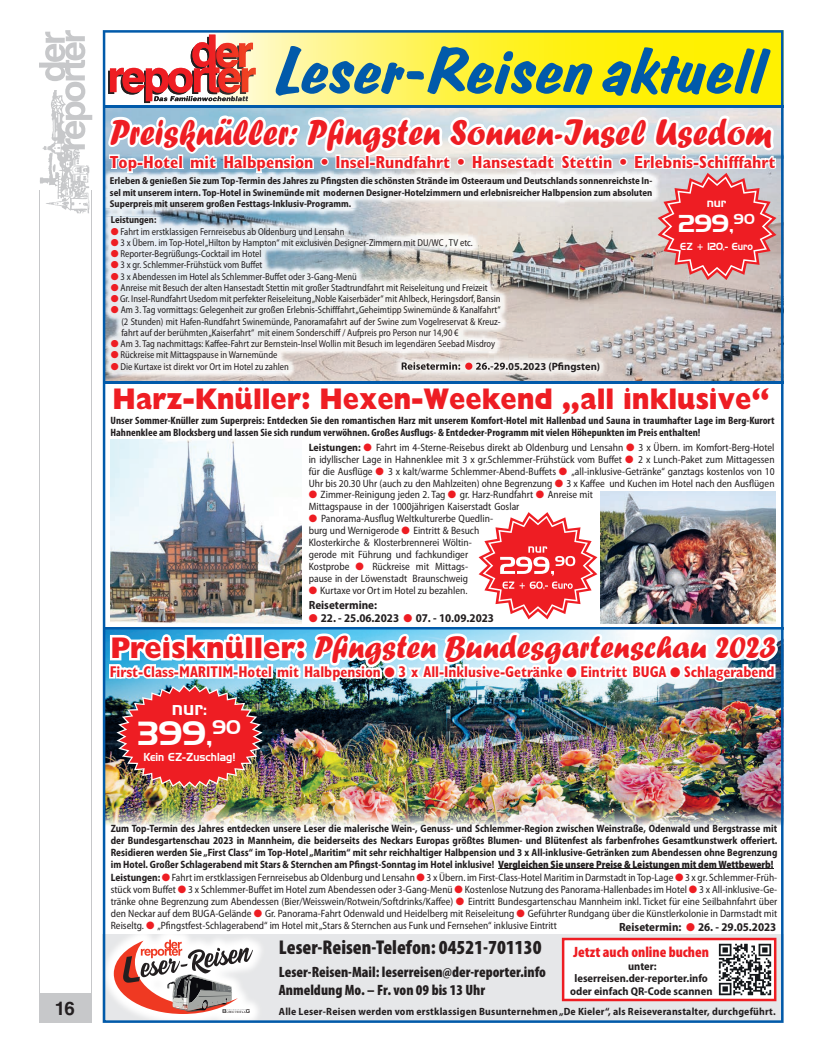
<style>
.page{position:relative;width:819px;height:1053px;background:#fff}
.page>*{position:absolute;margin:0;border:0;box-sizing:border-box;transform-origin:0 0}
.t1{font:66.25px "Colonia Brush";color:#015aaa}
.t2{font:37.5px "Forte";color:#ee1d23;scale:.92 1}
.t3{font:32.5px "Forte";color:#ee1d23}
.t4{font:32.5px "Handel Gothic BT";color:#fff}
.t5{font:800 30px "Gill Sans";color:#ee1d23;scale:.88 1}
.t6{font:23.75px "Handel Gothic BT";color:#fff}
.t7{font:900 condensed 20px "Myriad Pro";color:#231f20}
.t8{font:18.75px "Handel Gothic BT";color:#fff}
.t9{font:700 18.75px "Helvetica LT Std";color:#231f20}
.t10{font:700 condensed 17.5px "Gill Sans";color:#ee1d23}
.t11{font:700 condensed 15.62px "Gill Sans";color:#ee1d23;scale:.95 1}
.t12{font:900 condensed 15px/18.4px "Myriad Pro";color:#231f20}
.t13{font:900 condensed 15px "Myriad Pro";color:#ee1d23}
.t14{font:700 semi-condensed 11.88px "Myriad Pro";color:#231f20}
.t15{font:11.88px "Handel Gothic BT";color:#fff}
.t16{font:700 semi-condensed 11.25px/12.5px "Myriad Pro";color:#231f20;text-align:center}
.t17{font:11.25px "Handel Gothic BT";color:#fff;scale:.9 1}
.t18{font:semi-condensed 10.62px/11.9px "Myriad Pro";color:#231f20}
.t19{font:semi-condensed 10.62px/11.9px "Myriad Pro";color:#231f20;text-align:justify;scale:.96 1}
.t20{font:700 semi-condensed 10.62px/11.9px "Myriad Pro";color:#231f20;text-align:justify;scale:.93 1}
.t21{font:700 condensed 10.62px/11.9px "Myriad Pro";color:#231f20;scale:1.05 1}
.t22{font:700 semi-condensed 10.5px "Myriad Pro";letter-spacing:.02em;color:#231f20}
.t23{font:semi-condensed 10px/11.2px "Myriad Pro";color:#231f20;text-align:justify;scale:.93 1}
.t24{font:700 semi-condensed 10px/11.2px "Myriad Pro";color:#231f20;text-align:justify;scale:.95 1}
.t25{font:700 condensed 10px "Myriad Pro";color:#231f20}
.t26{font:10px "Handel Gothic BT";color:#fff;scale:.9 1}
.t27{font:700 semi-condensed 10px "Myriad Pro";color:#231f20;scale:.93 1}
.s1{font-size:20.12px}
.s2{color:#ee1d23}
.s3{font-weight:700}
.s4{font-family:"Gill Sans";font-weight:800;font-size:30px}
.s5{font-weight:900}
</style>
<div class="page">
<div style="left:39px;top:993px;width:53px;height:29px;background:#c7c8ca"></div>
<hr style="left:91px;top:190px;width:1px;height:832px;background:#c7c8ca">
<hr style="left:39px;top:190px;width:1px;height:832px;background:#c7c8ca">
<img style="left:40px;top:149px;width:50px;height:65px">
<svg style="left:39px;top:30px;width:53px;height:119px"></svg>
<img style="left:103px;top:30px;width:680px;height:992px">
<p class="t9" style="left:55px;top:996px;width:22px">16</p>
<p class="t1" style="left:273px;top:30px;width:492px">Leser-Reisen aktuell</p>
<p class="t2" style="left:110px;top:110px;width:721px">Preisknüller: Pfingsten Sonnen-Insel Usedom</p>
<p class="t10" style="left:110px;top:151px;width:666px">Top-Hotel mit Halbpension <span class="s1">•</span> Insel-Rundfahrt <span class="s1">•</span> Hansestadt Stettin <span class="s1">•</span> Erlebnis-Schifffahrt</p>
<p class="t24" style="left:110px;top:175px;width:572px">Erleben &amp; genießen Sie zum Top-Termin des Jahres zu Pfingsten die schönsten Strände im Osteeraum und Deutschlands sonnenreichste In&shy;sel mit unserem intern. Top-Hotel in Swinemünde mit modernen Designer-Hotelzimmern und erlebnisreicher Halbpension zum absoluten Superpreis mit unserem großen Festtags-Inklusiv-Programm.</p>
<p class="t15" style="left:706px;top:196px;width:21px">nur</p>
<p class="t6" style="left:678px;top:209px;width:78px">299,<sup>90</sup></p>
<p class="t26" style="left:680px;top:241px;width:82px">EZ + 120,- Euro</p>
<p class="t27" style="left:111px;top:214px;width:50px">Leistungen:</p>
<p class="t23" style="left:111px;top:226px;width:253px"><span class="s2">●</span> Fahrt im erstklassigen Fernreisebus ab Oldenburg und Lensahn</p>
<p class="t23" style="left:111px;top:237px;width:390px"><span class="s2">●</span> 3 x Übern. im Top-Hotel „Hilton by Hampton“ mit exclusiven Designer-Zimmern mit DU/WC , TV etc.</p>
<p class="t23" style="left:111px;top:248px;width:164px"><span class="s2">●</span> Reporter-Begrüßungs-Cocktail im Hotel</p>
<p class="t23" style="left:111px;top:259px;width:165px"><span class="s2">●</span> 3 x gr. Schlemmer-Frühstück vom Buffet</p>
<p class="t23" style="left:111px;top:271px;width:266px"><span class="s2">●</span> 3 x Abendessen im Hotel als Schlemmer-Buffet oder 3-Gang-Menü</p>
<p class="t23" style="left:111px;top:282px;width:407px"><span class="s2">●</span> Anreise mit Besuch der alten Hansestadt Stettin mit großer Stadtrundfahrt mit Reiseleitung und Freizeit</p>
<p class="t23" style="left:111px;top:293px;width:420px"><span class="s2">●</span> Gr. Insel-Rundfahrt Usedom mit perfekter Reiseleitung „Noble Kaiserbäder“ mit Ahlbeck, Heringsdorf, Bansin</p>
<p class="t23" style="left:121px;top:304px;width:409px;text-indent:-11px"><span class="s2">●</span> Am 3. Tag vormittags: Gelegenheit zur großen Erlebnis-Schifffahrt „Geheimtipp Swinemünde &amp; Kanalfahrt“ (2 Stunden) mit Hafen-Rundfahrt Swinemünde, Panoramafahrt auf der Swine zum Vogelreservat &amp; Kreuz&shy;fahrt auf der berühmten „Kaiserfahrt“ mit einem Sonderschiff / Aufpreis pro Person nur 14,90 €</p>
<p class="t23" style="left:111px;top:338px;width:415px"><span class="s2">●</span> Am 3. Tag nachmittags: Kaffee-Fahrt zur Bernstein-Insel Wollin mit Besuch im legendären Seebad Misdroy</p>
<p class="t23" style="left:111px;top:349px;width:181px"><span class="s2">●</span> Rückreise mit Mittagspause in Warnemünde</p>
<p class="t23" style="left:111px;top:361px;width:193px"><span class="s2">●</span> Die Kurtaxe ist direkt vor Ort im Hotel zu zahlen</p>
<p class="t5" style="left:112px;top:381px;width:748px">Harz-Knüller: Hexen-Weekend „all inklusive“</p>
<p class="t21" style="left:110px;top:414px;width:634px">Unser Sommer-Knüller zum Superpreis: Entdecken Sie den romantischen Harz mit unserem Komfort-Hotel mit Hallenbad und Sauna in traumhafter Lage im Berg-Kurort<br>Hahnenklee am Blocksberg und lassen Sie sich rundum verwöhnen. Großes Ausflugs- &amp; Entdecker-Programm mit vielen Höhepunkten im Preis enthalten!</p>
<p class="t18" style="left:309px;top:441px;width:467px;text-align:justify"><span class="s3">Leistungen:</span> <span class="s2">●</span> Fahrt im 4-Sterne-Reisebus direkt ab Oldenburg und Lensahn <span class="s2">●</span> 3 x Übern. im Komfort-Berg-Hotel in idyllischer Lage in Hahnenklee mit 3 x gr.Schlemmer-Frühstück vom Buffet <span class="s2">●</span> 2 x Lunch-Paket zum Mittagessen für die Ausflüge <span class="s2">●</span> 3 x kalt/warme Schlemmer-Abend-Buffets <span class="s2">●</span> „all-inklusive-Getränke“ ganztags kostenlos von 10<br>Uhr bis 20.30 Uhr (auch zu den Mahlzeiten) ohne Begrenzung <span class="s2">●</span> 3 x Kaffee und Kuchen im Hotel nach den Ausflügen</p>
<p class="t18" style="left:309px;top:489px;width:286px"><span class="s2">●</span> Zimmer-Reinigung jeden 2. Tag <span class="s2">●</span> gr. Harz-Rundfahrt <span class="s2">●</span> Anreise mit<br>Mittagspause in der 1000jährigen Kaiserstadt Goslar</p>
<p class="t18" style="left:309px;top:513px;width:186px"><span class="s2">●</span> Panorama-Ausflug Weltkulturerbe Quedlin&shy;burg und Wernigerode <span class="s2">●</span> Eintritt &amp; Besuch Klosterkirche &amp; Klosterbrennerei Wöltin&shy;gerode mit Führung und fachkundiger Kostprobe <span class="s2">●</span> Rückreise mit Mittags&shy;pause in der Löwenstadt Braunschweig</p>
<p class="t18" style="left:309px;top:584px;width:160px"><span class="s2">●</span> Kurtaxe vor Ort im Hotel zu bezahlen.</p>
<p class="t14" style="left:309px;top:598px;width:70px">Reisetermine:</p>
<p class="t14" style="left:309px;top:611px;width:187px"><span class="s2">●</span> 22. - 25.06.2023 <span class="s2">●</span> 07. - 10.09.2023</p>
<p class="t3" style="left:110px;top:628px;width:667px"><span class="s4">Preisknüller:</span> Pfingsten Bundesgartenschau 2023</p>
<p class="t11" style="left:110px;top:662px;width:701px">First-Class-MARITIM-Hotel mit Halbpension ● 3 x All-Inklusive-Getränke ● Eintritt BUGA ● Schlagerabend</p>
<p class="t8" style="left:172px;top:696px;width:37px">nur:</p>
<p class="t4" style="left:138px;top:713px;width:104px">399,<sup>90</sup></p>
<p class="t17" style="left:143px;top:750px;width:104px">Kein EZ-Zuschlag!</p>
<p class="t20" style="left:111px;top:822px;width:718px">Zum Top-Termin des Jahres entdecken unsere Leser die malerische Wein-, Genuss- und Schlemmer-Region zwischen Weinstraße, Odenwald und Bergstrasse mit der Bundesgartenschau 2023 in Mannheim, die beiderseits des Neckars Europas größtes Blumen- und Blütenfest als farbenfrohes Gesamtkunstwerk offeriert.<br>Residieren werden Sie „First Class“ im Top-Hotel „Maritim“ mit sehr reichhaltiger Halbpension und 3 x All-inklusive-Getränken zum Abendessen ohne Begrenzung im Hotel. Großer Schlagerabend mit Stars &amp; Sternchen am Pfingst-Sonntag im Hotel inklusive! <span class="s5">Vergleichen Sie unsere Preise &amp; Leistungen mit dem Wettbewerb!</span></p>
<p class="t19" style="left:111px;top:872px;width:695px"><span class="s3">Leistungen:</span> <span class="s2">●</span> Fahrt im erstklassigen Fernreisebus ab Oldenburg und Lensahn <span class="s2">●</span> 3 x Übern. im First-Class-Hotel Maritim in Darmstadt in Top-Lage <span class="s2">●</span> 3 x gr. Schlemmer-Früh&shy;stück vom Buffet <span class="s2">●</span> 3 x Schlemmer-Buffet im Hotel zum Abendessen oder 3-Gang-Menü <span class="s2">●</span> Kostenlose Nutzung des Panorama-Hallenbades im Hotel <span class="s2">●</span> 3 x All-inklusive-Ge&shy;tränke ohne Begrenzung zum Abendessen (Bier/Weisswein/Rotwein/Softdrinks/Kaffee) <span class="s2">●</span> Eintritt Bundesgartenschau Mannheim inkl. Ticket für eine Seilbahnfahrt über den Neckar auf dem BUGA-Gelände <span class="s2">●</span> Gr. Panorama-Fahrt Odenwald und Heidelberg mit Reiseleitung <span class="s2">●</span> Geführter Rundgang über die Künstlerkolonie in Darmstadt mit Reiseltg. <span class="s2">●</span> „Pfingstfest-Schlagerabend“ im Hotel mit „Stars &amp; Sternchen aus Funk und Fernsehen“ inklusive Eintritt</p>
<p class="t14" style="left:619px;top:920px;width:159px">Reisetermin: <span class="s2">●</span> 26. - 29.05.2023</p>
<p class="t7" style="left:283px;top:935px;width:264px">Leser-Reisen-Telefon: 04521-701130</p>
<p class="t12" style="left:279px;top:962px;width:268px">Leser-Reisen-Mail: leserreisen@der-reporter.info<br>Anmeldung Mo. – Fr. von 09 bis 13 Uhr</p>
<p class="t22" style="left:279px;top:1005px;width:498px">Alle Leser-Reisen werden vom erstklassigen Busunternehmen „De Kieler“, als Reiseveranstalter, durchgeführt.</p>
<p class="t7" style="left:279px;top:935px;width:264px">Leser-Reisen-Telefon: 04521-701130</p>
<p class="t13" style="left:573px;top:943px;width:137px">Jetzt auch online buchen</p>
<p class="t16" style="left:570px;top:959px;width:144px">unter: leserreisen.der-reporter.info oder einfach QR-Code scannen</p>
<p class="t12" style="left:283px;top:962px;width:268px">Leser-Reisen-Mail: lese reisen@der-reporter.info<br>Anmeldung Mo. – Fr. von 09 bis 13 Uhr</p>
<p class="t25" style="left:294px;top:1006px;width:476px">„Alle Leser-Reisen werden von erstklassigen Busunternehmen als Reiseveranstalter durchgeführt – der Reporter ist lediglich Vermittler!“</p>
</div>
